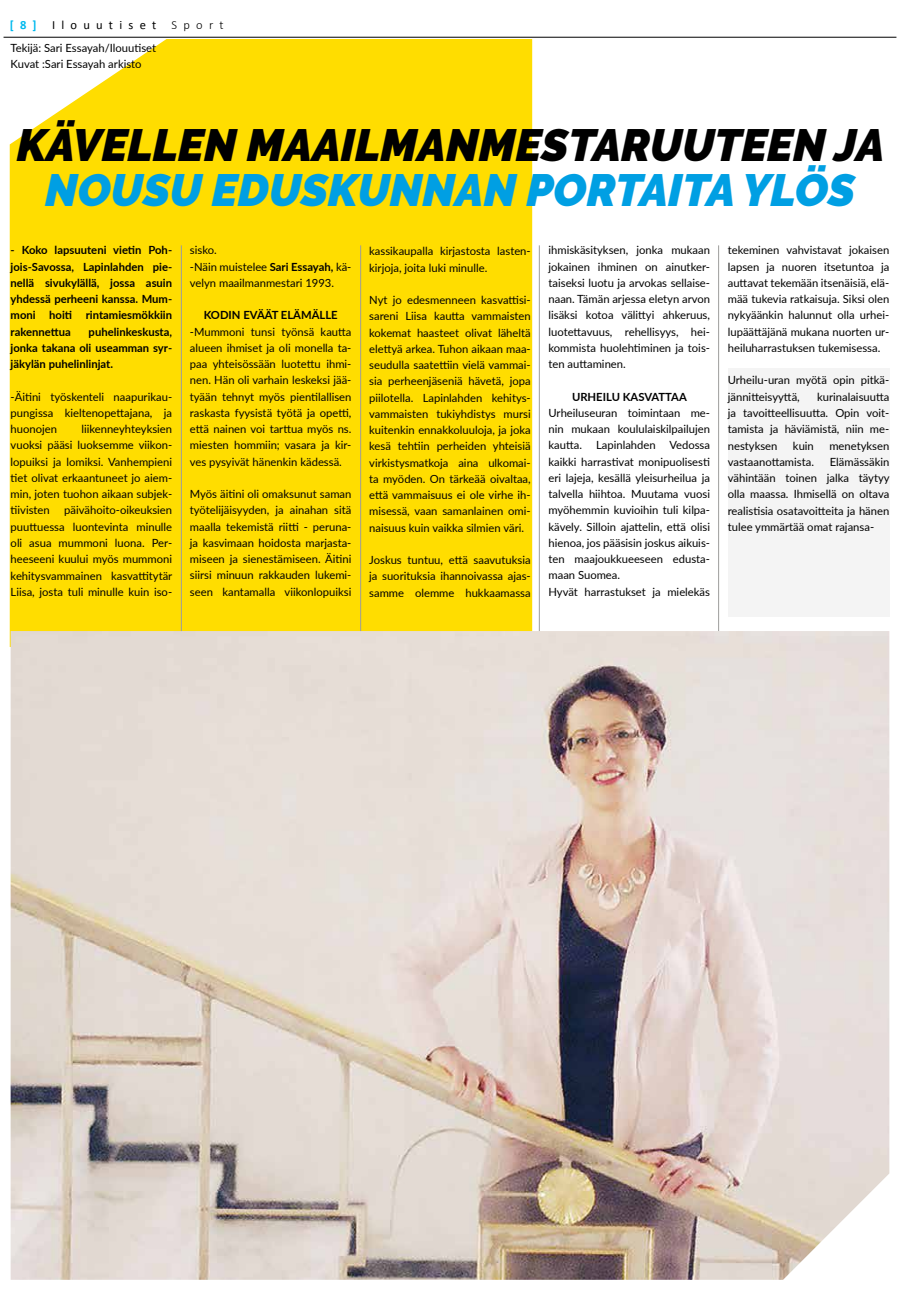
<style>
.page{position:relative;width:900px;height:1294px;background:#fff}
.page>*{position:absolute;margin:0;border:0;box-sizing:border-box;transform-origin:0 0}
.t1{font:italic 900 45px "Raleway";color:#000}
.t2{font:italic 900 45px "Raleway";color:#009fe3}
.t3{font:12.5px "Calibri";letter-spacing:.5em;color:#000}
.t4{font:11.25px/16.2px "Lato";color:#000;text-align:justify}
.t5{font:700 11.25px/16.2px "Lato";color:#000;text-align:justify}
.s1{font-weight:700;color:#00b9ee}
.s2{font-weight:300}
.s3{font-weight:700}
</style>
<div class="page">
<hr style="left:4px;top:37px;width:892px;height:1px;background:#000">
<div style="left:728px;top:369px;width:161px;height:248px;background:#f4f4f4"></div>
<div style="left:10px;top:39px;width:522px;height:608px;background:#fd0"></div>
<img style="left:11px;top:631px;width:878px;height:648px">
<hr style="left:718px;top:245px;width:1px;height:386px;background:#9d9d9c">
<hr style="left:539px;top:245px;width:1px;height:386px;background:#9d9d9c">
<hr style="left:360px;top:245px;width:1px;height:386px;background:#9d9d9c">
<hr style="left:181px;top:245px;width:1px;height:386px;background:#9d9d9c">
<p class="t3" style="left:10px;top:16px;width:215px"><span class="s1">[8]</span> Ilouutiset <span class="s2">Sport</span></p>
<p class="t4" style="left:11px;top:39px;width:147px">Tekijä: Sari Essayah/Ilouutiset<br>Kuvat :Sari Essayah arkisto</p>
<h1 class="t1" style="left:17px;top:119px;width:870px">KÄVELLEN MAAILMANMESTARUUTEEN JA</h1>
<h1 class="t2" style="left:45px;top:164px;width:811px">NOUSU EDUSKUNNAN PORTAITA YLÖS</h1>
<p class="t5" style="left:11px;top:242px;width:163px">- Koko lapsuuteni vietin Poh&shy;jois-Savossa, Lapinlahden pie&shy;nellä sivukylällä, jossa asuin yhdessä perheeni kanssa. Mum&shy;moni hoiti rintamiesmökkiin rakennettua</p>
<p class="t5" style="left:11px;top:323px;width:163px;text-indent:78px">puhelinkeskusta, jonka takana oli useamman syr&shy;jäkylän puhelinlinjat.</p>
<p class="t4" style="left:11px;top:388px;width:163px">-Äitini työskenteli naapurikau&shy;pungissa kieltenopettajana, ja huonojen</p>
<p class="t4" style="left:11px;top:420px;width:163px;text-indent:71px">liikenneyhteyksien vuoksi pääsi luoksemme viikon&shy;lopuiksi ja lomiksi. Vanhempieni tiet olivat erkaantuneet jo aiem&shy;min, joten tuohon aikaan subjek&shy;tiivisten</p>
<p class="t4" style="left:11px;top:502px;width:163px;text-indent:54px">päivähoito-oikeuksien puuttuessa luontevinta minulle oli asua mummoni luona. Per&shy;heeseeni kuului myös mummoni kehitysvammainen kasvattitytär Liisa, josta tuli minulle kuin iso-</p>
<p class="t4" style="left:190px;top:242px;width:163px;text-align:left">sisko.<br>-Näin muistelee <span class="s3">Sari Essayah,</span> kä&shy;velyn maailmanmestari 1993.</p>
<p class="t5" style="left:204px;top:306px;width:135px">KODIN EVÄÄT ELÄMÄLLE</p>
<p class="t4" style="left:190px;top:323px;width:163px">-Mummoni tunsi työnsä kautta alueen ihmiset ja oli monella ta&shy;paa yhteisössään luotettu ihmi&shy;nen. Hän oli varhain leskeksi jää&shy;tyään tehnyt myös pientilallisen raskasta fyysistä työtä ja opetti, että nainen voi tarttua myös ns. miesten hommiin; vasara ja kir&shy;ves pysyivät hänenkin kädessä.</p>
<p class="t4" style="left:190px;top:485px;width:163px">Myös äitini oli omaksunut saman työtelijäisyyden, ja ainahan sitä maalla tekemistä riitti - peruna&shy;ja kasvimaan hoidosta marjasta&shy;miseen ja sienestämiseen. Äitini siirsi minuun rakkauden lukemi&shy;seen kantamalla viikonlopuiksi</p>
<p class="t4" style="left:369px;top:242px;width:163px">kassikaupalla kirjastosta lasten&shy;kirjoja, joita luki minulle.</p>
<p class="t4" style="left:369px;top:291px;width:163px">Nyt jo edesmenneen kasvattisi&shy;sareni Liisa kautta vammaisten kokemat haasteet olivat läheltä elettyä arkea. Tuhon aikaan maa&shy;seudulla saatettiin vielä vammai&shy;sia perheenjäseniä hävetä, jopa piilotella. Lapinlahden kehitys&shy;vammaisten tukiyhdistys mursi kuitenkin ennakkoluuloja, ja joka kesä tehtiin perheiden yhteisiä virkistysmatkoja aina ulkomai&shy;ta myöden. On tärkeää oivaltaa, että vammaisuus ei ole virhe ih&shy;misessä, vaan samanlainen omi&shy;naisuus kuin vaikka silmien väri.</p>
<p class="t4" style="left:369px;top:551px;width:163px">Joskus tuntuu, että saavutuksia ja suorituksia ihannoivassa ajas&shy;samme olemme hukkaamassa</p>
<p class="t4" style="left:549px;top:242px;width:163px">ihmiskäsityksen, jonka mukaan jokainen ihminen on ainutker&shy;taiseksi luotu ja arvokas sellaise&shy;naan. Tämän arjessa eletyn arvon lisäksi kotoa välittyi ahkeruus, luotettavuus, rehellisyys, hei&shy;kommista huolehtiminen ja tois&shy;ten auttaminen.</p>
<p class="t5" style="left:572px;top:388px;width:116px">URHEILU KASVATTAA</p>
<p class="t4" style="left:549px;top:404px;width:163px;text-align:left">Urheiluseuran toimintaan me&shy;nin mukaan koululaiskilpailujen kautta. Lapinlahden Vedossa kaikki harrastivat monipuolisesti eri lajeja, kesällä yleisurheilua ja talvella hiihtoa. Muutama vuosi myöhemmin kuvioihin tuli kilpa&shy;kävely. Silloin ajattelin, että olisi hienoa, jos pääsisin joskus aikuis&shy;ten maajoukkueeseen edusta&shy;maan Suomea.<br>Hyvät harrastukset ja mielekäs</p>
<p class="t4" style="left:728px;top:241px;width:163px">tekeminen vahvistavat jokaisen lapsen ja nuoren itsetuntoa ja auttavat tekemään itsenäisiä, elä&shy;mää tukevia ratkaisuja. Siksi olen nykyäänkin halunnut olla urhei&shy;lupäättäjänä mukana nuorten ur&shy;heiluharrastuksen tukemisessa.</p>
<p class="t4" style="left:728px;top:371px;width:163px">Urheilu-uran myötä opin pitkä&shy;jännitteisyyttä,</p>
<p class="t4" style="left:728px;top:388px;width:163px;text-indent:89px">kurinalaisuutta ja tavoitteellisuutta. Opin voit&shy;tamista ja häviämistä, niin me&shy;nestyksen</p>
<p class="t4" style="left:793px;top:437px;width:22px">kuin</p>
<p class="t4" style="left:829px;top:437px;width:61px">menetyksen</p>
<p class="t4" style="left:728px;top:453px;width:88px">vastaanottamista.</p>
<p class="t4" style="left:728px;top:453px;width:163px;text-indent:102px">Elämässäkin vähintään toinen jalka täytyy olla maassa. Ihmisellä on oltava realistisia osatavoitteita ja hänen tulee ymmärtää omat rajansa-</p>
</div>
